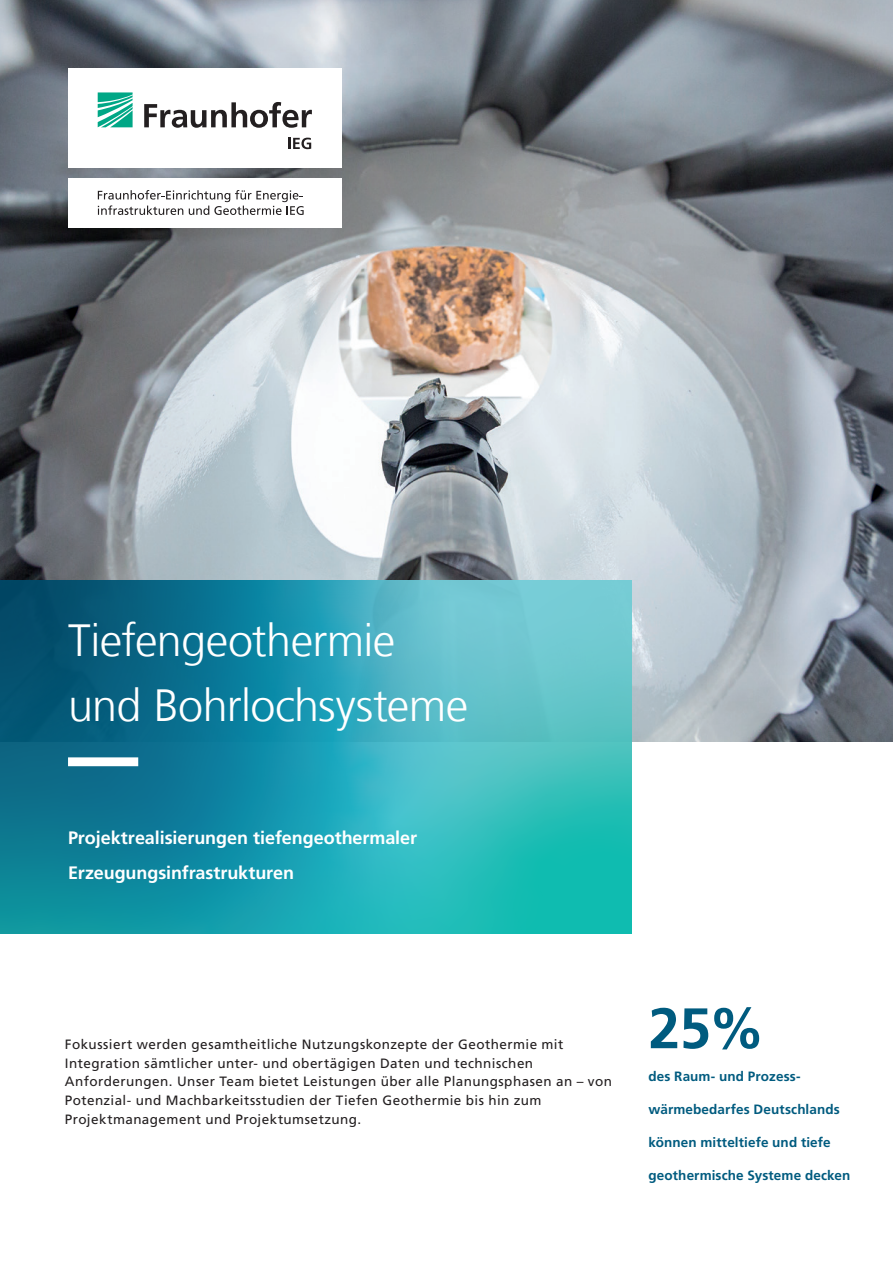
<style>
.page{position:relative;width:893px;height:1263px;background:#fff}
.page>*{position:absolute;margin:0;border:0;box-sizing:border-box;transform-origin:0 0}
.Hervorhebung_18pt_rechtsbuendig{font:700 57px "Frutiger LT Com";color:#005b7f}
.Ueberschrift_36_43_2_weiss_Linie_unten{font:300 45px/64.8px "Frutiger LT Com";letter-spacing:-.015em;color:#fff}
.Sub_Ueberschrift_18_23_4_weiss_bold{font:700 18px "Frutiger LT Com";letter-spacing:-.005em;color:#fff}
.Introtext_9_12_5_schwarz{font:13.5px/18.8px "Frutiger LT Com";letter-spacing:.035em;color:#231f20}
.Hervorhebung_18pt_rechtsbuendig-2{font:700 13.5px "Frutiger LT Com";letter-spacing:.01em;color:#005b7f}
</style>
<div class="page">
<img style="left:0;top:0;width:893px;height:741px">
<div style="left:68px;top:68px;width:273px;height:99px;background:#fff"></div>
<div style="left:68px;top:178px;width:273px;height:50px;background:#fff"></div>
<svg style="left:98px;top:190px;width:206px;height:25px"></svg>
<svg style="left:98px;top:92px;width:35px;height:35px"></svg>
<svg style="left:144px;top:102px;width:168px;height:26px"></svg>
<svg style="left:288px;top:138px;width:23px;height:11px"></svg>
<svg style="left:0;top:580px;width:631px;height:353px;background:#279bab"></svg>
<svg style="left:68px;top:757px;width:521px;height:9px;background:#4cb1c0"></svg>
<p class="Ueberschrift_36_43_2_weiss_Linie_unten" style="left:68px;top:609px;width:402px">Tiefengeothermie und Bohrlochsysteme</p>
<p class="Sub_Ueberschrift_18_23_4_weiss_bold" style="left:68px;top:827px;width:351px">Projektrealisierungen tiefengeothermaler</p>
<p class="Sub_Ueberschrift_18_23_4_weiss_bold" style="left:68px;top:862px;width:228px">Erzeugungsinfrastrukturen</p>
<p class="Introtext_9_12_5_schwarz" style="left:65px;top:1035px;width:549px">Fokussiert werden gesamtheitliche Nutzungskonzepte der Geothermie mit Integration sämtlicher unter- und obertägigen Daten und technischen Anforderungen. Unser Team bietet Leistungen über alle Planungsphasen an – von Potenzial- und Machbarkeitsstudien der Tiefen Geothermie bis hin zum Projektmanagement und Projektumsetzung.</p>
<p class="Hervorhebung_18pt_rechtsbuendig" style="left:648px;top:995px;width:118px">25%</p>
<p class="Hervorhebung_18pt_rechtsbuendig-2" style="left:648px;top:1068px;width:154px">des Raum- und Prozess-</p>
<p class="Hervorhebung_18pt_rechtsbuendig-2" style="left:648px;top:1101px;width:193px">wärmebedarfes Deutschlands</p>
<p class="Hervorhebung_18pt_rechtsbuendig-2" style="left:648px;top:1134px;width:184px">können mitteltiefe und tiefe</p>
<p class="Hervorhebung_18pt_rechtsbuendig-2" style="left:648px;top:1167px;width:203px">geothermische Systeme decken</p>
</div>
